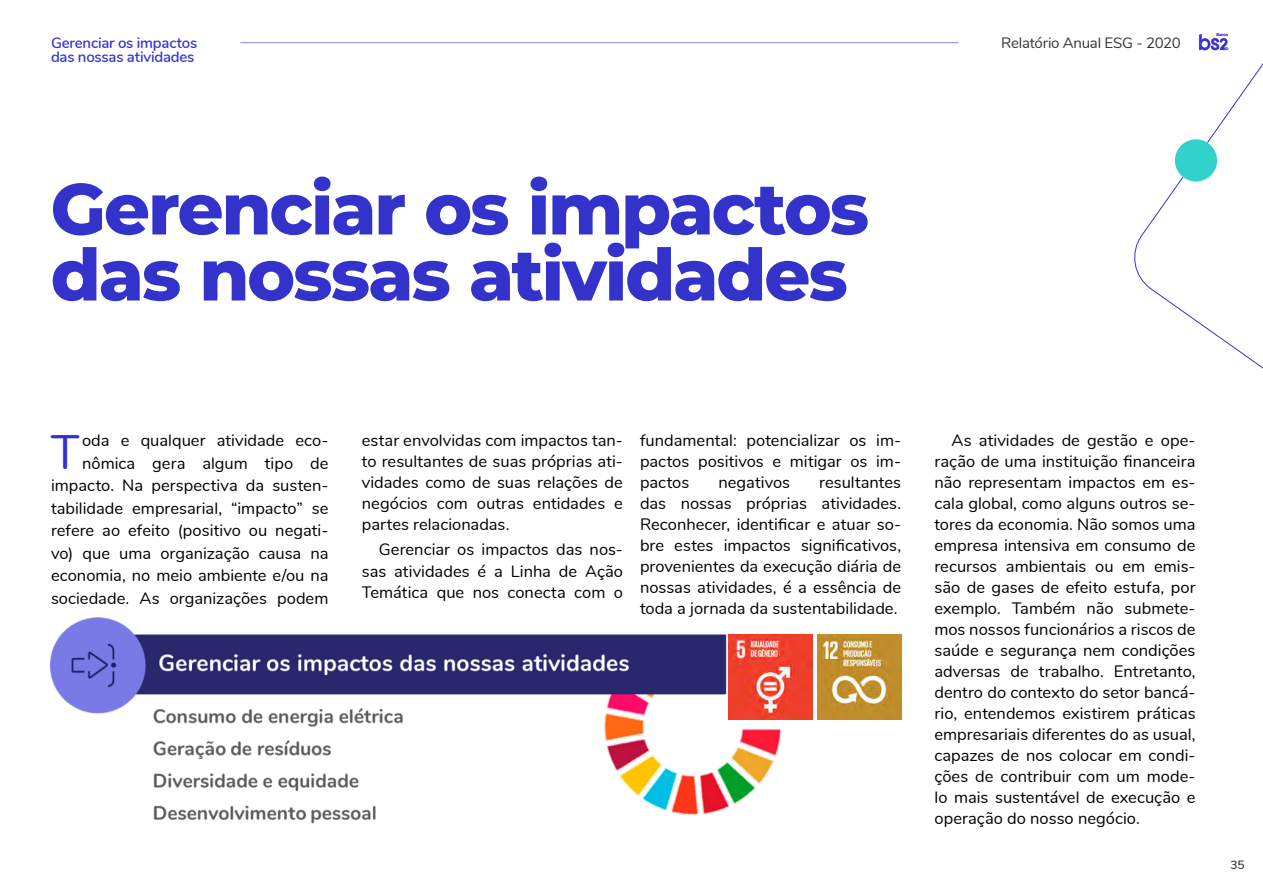
<style>
.page{position:relative;width:1263px;height:893px;background:#fff}
.page>*{position:absolute;margin:0;border:0;box-sizing:border-box;transform-origin:0 0}
.t1{font:800 72px/66px "Montserrat";letter-spacing:-.03em;color:#33c}
.t2{font:48.3px "Nunito";color:#33c}
.t3{font:16.5px/21px "Nunito";color:#000;text-align:justify}
.t4{font:600 15px "Nunito";letter-spacing:-.015em;color:#33c}
.t5{font:15px "Nunito";letter-spacing:-.015em;color:#353535}
.t6{font:600 12px "Nunito";color:#353535}
</style>
<div class="page">
<hr style="left:240px;top:42px;width:718px;height:1px;background:#33c">
<img style="left:51px;top:617px;width:850px;height:207px">
<svg style="left:1134px;top:32px;width:129px;height:337px"></svg>
<svg style="left:1174px;top:139px;width:44px;height:43px"></svg>
<img style="left:728px;top:635px;width:84px;height:84px">
<img style="left:817px;top:635px;width:84px;height:84px">
<p class="t4" style="left:51px;top:32px;width:148px">Gerenciar os impactos</p>
<p class="t5" style="left:1001px;top:32px;width:181px">Relatório Anual ESG - 2020</p>
<p class="t4" style="left:51px;top:45px;width:145px">das nossas atividades</p>
<h1 class="t1" style="left:51px;top:172px;width:820px">Gerenciar os impactos das nossas atividades</h1>
<p class="t3" style="left:51px;top:428px;width:279px;line-height:22.5px;text-align:right">oda e qualquer atividade eco&shy;nômica gera algum tipo de impacto. Na perspectiva da susten&shy;tabilidade empresarial, “impacto” se refere ao efeito (positivo ou negati&shy;vo) que uma organização causa na economia, no meio ambiente e/ou na sociedade. As organizações podem</p>
<p class="t3" style="left:362px;top:429px;width:263px">estar envolvidas com impactos tan&shy;to resultantes de suas próprias ati&shy;vidades como de suas relações de negócios com outras entidades e partes relacionadas.</p>
<h2 class="t2" style="left:51px;top:416px;width:30px">T</h2>
<p class="t3" style="left:362px;top:538px;width:263px;text-indent:17px">Gerenciar os impactos das nos&shy;sas atividades é a Linha de Ação Temática que nos conecta com o</p>
<p class="t3" style="left:640px;top:429px;width:263px">fundamental: potencializar os im&shy;pactos positivos e mitigar os im&shy;pactos</p>
<p class="t3" style="left:640px;top:471px;width:263px;text-indent:179px">resultantes das nossas próprias atividades.<br>Reconhecer, identificar e atuar so&shy;bre estes impactos significativos, provenientes da execução diária de nossas atividades, é a essência de toda a jornada da sustentabilidade.</p>
<p class="t3" style="left:718px;top:471px;width:73px">negativos</p>
<p class="t3" style="left:934px;top:429px;width:263px;text-indent:17px">As atividades de gestão e ope&shy;ração de uma instituição financeira não representam impactos em es&shy;cala global, como alguns outros se&shy;tores da economia. Não somos uma empresa intensiva em consumo de recursos ambientais ou em emis&shy;são de gases de efeito estufa, por exemplo. Também não submete&shy;mos nossos funcionários a riscos de saúde e segurança nem condições adversas de trabalho. Entretanto, dentro do contexto do setor bancá&shy;rio, entendemos existirem práticas empresariais diferentes do as usual, capazes de nos colocar em condi&shy;ções de contribuir com um mode&shy;lo mais sustentável de execução e operação do nosso negócio.</p>
<p class="t6" style="left:1230px;top:856px;width:16px">35</p>
</div>
